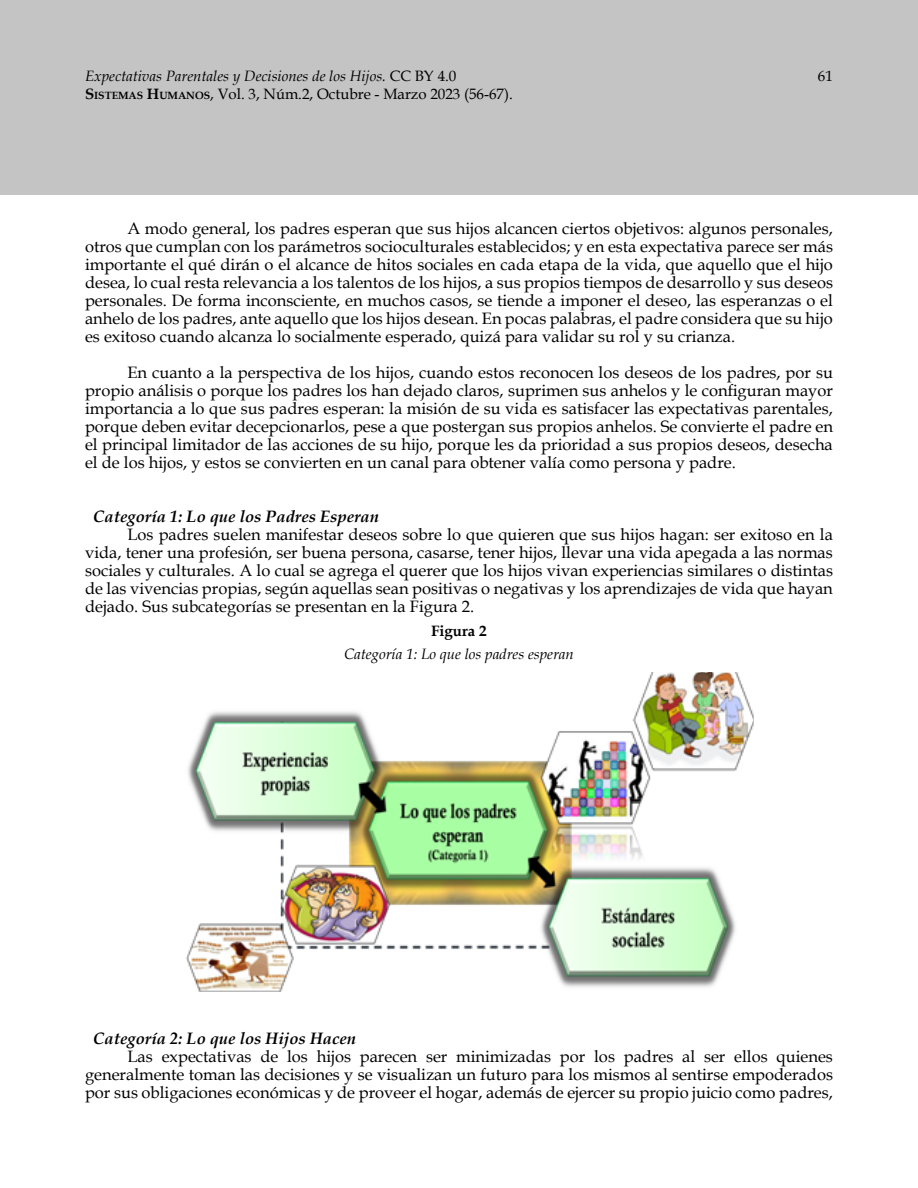
<style>
.page{position:relative;width:918px;height:1188px;background:#fff}
.page>*{position:absolute;margin:0;border:0;box-sizing:border-box;transform-origin:0 0}
.textogeneral{font:16.5px/18px "Book Antiqua";color:#000;text-align:justify}
.Estilo_de_párrafo_3{font:16.5px/18px "Book Antiqua";color:#000;text-align:justify}
.t1{font:italic 700 16.5px "Book Antiqua";color:#000}
.t2{font:15px/18px "Book Antiqua";color:#000}
.Titulo_de_la_Tabla{font:italic 15px "Book Antiqua";color:#000}
.Titulo_de_la_Tabla-2{font:700 15px "Book Antiqua";color:#000}
.s1{font-style:italic}
.s2{font-weight:700}
.s3{font-weight:700;font-size:10.5px}
.s4{color:#fff}
</style>
<div class="page">
<div style="left:1px;top:0;width:917px;height:195px;background:#c4c4c4"></div>
<img style="left:186px;top:672px;width:567px;height:319px">
<p class="t2" style="left:85px;top:67px;width:429px"><span class="s1">Expectativas Parentales y Decisiones de los Hijos.</span> CC BY 4.0<br><span class="s2">S</span><span class="s3">ISTEMAS</span> <span class="s2">H</span><span class="s3">UMANOS</span>, Vol. 3, Núm.2, Octubre - Marzo 2023 (56-67).</p>
<p class="t2" style="left:818px;top:67px;width:16px">61</p>
<p class="Estilo_de_párrafo_3" style="left:85px;top:219px;width:749px;text-indent:43px">A modo general, los padres esperan que sus hijos alcancen ciertos objetivos: algunos personales, otros que cumplan con los parámetros socioculturales establecidos; y en esta expectativa parece ser más importante el qué dirán o el alcance de hitos sociales en cada etapa de la vida, que aquello que el hijo desea, lo cual resta relevancia a los talentos de los hijos, a sus propios tiempos de desarrollo y sus deseos personales. De forma inconsciente, en muchos casos, se tiende a imponer el deseo, las esperanzas o el anhelo de los padres, ante aquello que los hijos desean. En pocas palabras, el padre considera que su hijo es exitoso cuando alcanza lo socialmente esperado, quizá para validar su rol y su crianza.</p>
<p class="textogeneral" style="left:85px;top:363px;width:749px;text-indent:43px">En cuanto a la perspectiva de los hijos, cuando estos reconocen los deseos de los padres, por su propio análisis o porque los padres los han dejado claros, suprimen sus anhelos y le configuran mayor importancia a lo que sus padres esperan: la misión de su vida es satisfacer las expectativas parentales, porque deben evitar decepcionarlos, pese a que postergan sus propios anhelos. Se convierte el padre en el principal limitador de las acciones de su hijo, porque les da prioridad a sus propios deseos, desecha el de los hijos, y estos se convierten en un canal para obtener valía como persona y padre.</p>
<p class="t1" style="left:85px;top:505px;width:295px"><span class="s4">4</span>Categoría 1: Lo que los Padres Esperan</p>
<p class="textogeneral" style="left:85px;top:525px;width:749px;text-indent:43px">Los padres suelen manifestar deseos sobre lo que quieren que sus hijos hagan: ser exitoso en la vida, tener una profesión, ser buena persona, casarse, tener hijos, llevar una vida apegada a las normas sociales y culturales. A lo cual se agrega el querer que los hijos vivan experiencias similares o distintas de las vivencias propias, según aquellas sean positivas o negativas y los aprendizajes de vida que hayan dejado. Sus subcategorías se presentan en la Figura 2.</p>
<p class="Titulo_de_la_Tabla-2" style="left:431px;top:620px;width:57px">Figura 2</p>
<p class="Titulo_de_la_Tabla" style="left:344px;top:643px;width:231px">Categoría 1: Lo que los padres esperan</p>
<p class="t1" style="left:85px;top:1027px;width:272px"><span class="s4">4</span>Categoría 2: Lo que los Hijos Hacen</p>
<p class="textogeneral" style="left:85px;top:1047px;width:749px;text-indent:43px">Las expectativas de los hijos parecen ser minimizadas por los padres al ser ellos quienes generalmente toman las decisiones y se visualizan un futuro para los mismos al sentirse empoderados por sus obligaciones económicas y de proveer el hogar, además de ejercer su propio juicio como padres,</p>
</div>
